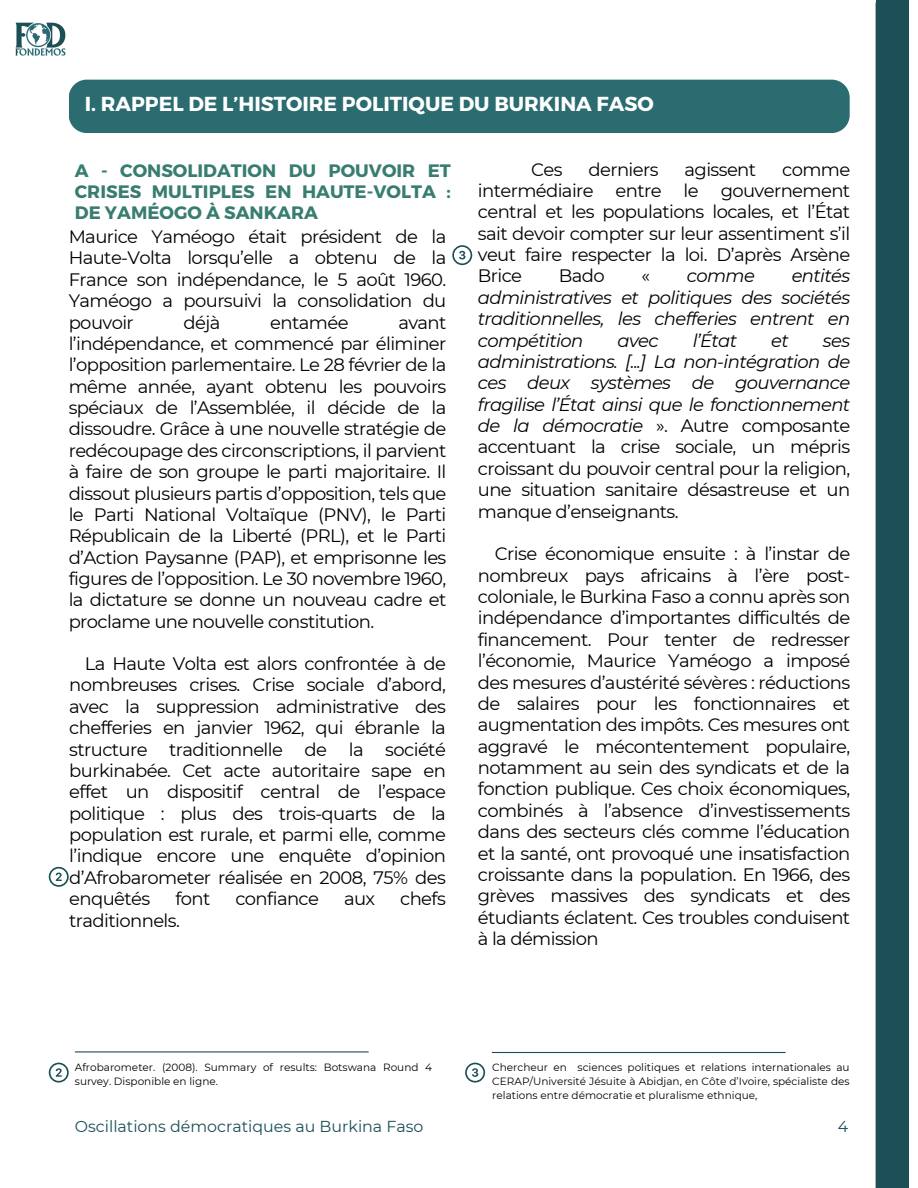
<style>
.page{position:relative;width:918px;height:1188px;background:#fff}
.page>*{position:absolute;margin:0;border:0;box-sizing:border-box;transform-origin:0 0}
.t1{font:700 20.25px "Montserrat";color:#fff}
.t2{font:18px/21.3px "Montserrat";letter-spacing:-.035em;color:#000;text-align:justify}
.t3{font:italic 18px/21.3px "Montserrat";letter-spacing:-.035em;color:#000;text-align:justify}
.t4{font:700 18px/21.3px "Montserrat";color:#397d71;text-align:justify}
.t5{font:15.9px "Montserrat";color:#1c4f56}
.t6{font:10.5px/14px "Montserrat";color:#000}
.s1{font-style:italic}
</style>
<div class="page">
<div style="left:876px;top:0;width:33px;height:1188px;background:#1c4f56"></div>
<hr style="left:492px;top:1052px;width:294px;height:1px;background:#1c4f56">
<hr style="left:75px;top:1051px;width:294px;height:2px;background:#1c4f56">
<div style="left:69px;top:80px;width:781px;height:53px;background:#2b6c70;border-radius:18px"></div>
<img style="left:15px;top:22px;width:51px;height:34px">
<svg style="left:49px;top:867px;width:20px;height:20px"></svg>
<svg style="left:49px;top:1063px;width:20px;height:20px"></svg>
<svg style="left:452px;top:245px;width:20px;height:20px"></svg>
<svg style="left:465px;top:1063px;width:20px;height:20px"></svg>
<p class="t1" style="left:85px;top:91px;width:570px">I. RAPPEL DE L’HISTOIRE POLITIQUE DU BURKINA FASO</p>
<h3 class="t4" style="left:75px;top:159px;width:378px">A - CONSOLIDATION DU POUVOIR ET CRISES MULTIPLES EN HAUTE-VOLTA :<br>DE YAMÉOGO À SANKARA</h3>
<h2 class="t2" style="left:69px;top:226px;width:379px">Maurice Yaméogo était président de la Haute-Volta lorsqu’elle a obtenu de la France son indépendance, le 5 août 1960.<br>Yaméogo a poursuivi la consolidation du pouvoir</h2>
<h2 class="t2" style="left:184px;top:311px;width:38px">déjà</h2>
<h2 class="t2" style="left:270px;top:311px;width:80px">entamée</h2>
<h2 class="t2" style="left:69px;top:311px;width:379px;text-indent:330px">avant l’indépendance, et commencé par éliminer l’opposition parlementaire. Le 28 février de la même année, ayant obtenu les pouvoirs spéciaux de l’Assemblée, il décide de la dissoudre. Grâce à une nouvelle stratégie de redécoupage des circonscriptions, il parvient à faire de son groupe le parti majoritaire. Il dissout plusieurs partis d’opposition, tels que le Parti National Voltaïque (PNV), le Parti Républicain de la Liberté (PRL), et le Parti d’Action Paysanne (PAP), et emprisonne les figures de l’opposition. Le 30 novembre 1960, la dictature se donne un nouveau cadre et proclame une nouvelle constitution.</h2>
<h3 class="t2" style="left:69px;top:653px;width:378px;text-indent:15px">La Haute Volta est alors confrontée à de nombreuses crises. Crise sociale d’abord, avec la suppression administrative des chefferies en janvier 1962, qui ébranle la structure traditionnelle de la société burkinabée. Cet acte autoritaire sape en effet un dispositif central de l’espace politique : plus des trois-quarts de la population est rurale, et parmi elle, comme l’indique encore une enquête d’opinion d’Afrobarometer réalisée en 2008, 75% des enquêtés</h3>
<h3 class="t2" style="left:175px;top:888px;width:37px">font</h3>
<h3 class="t2" style="left:235px;top:888px;width:85px">confiance</h3>
<h3 class="t2" style="left:344px;top:888px;width:33px">aux</h3>
<h3 class="t2" style="left:400px;top:888px;width:47px">chefs</h3>
<h3 class="t2" style="left:69px;top:909px;width:112px">traditionnels.</h3>
<p class="t2" style="left:531px;top:158px;width:33px">Ces</p>
<p class="t2" style="left:589px;top:158px;width:72px">derniers</p>
<p class="t2" style="left:685px;top:158px;width:73px">agissent</p>
<p class="t2" style="left:478px;top:158px;width:374px;text-indent:304px">comme intermédiaire entre le gouvernement central et les populations locales, et l’État sait devoir compter sur leur assentiment s’il veut faire respecter la loi. D’après Arsène Brice</p>
<p class="t3" style="left:478px;top:265px;width:374px;text-indent:314px">entités administratives et politiques des sociétés traditionnelles, les chefferies entrent en compétition</p>
<p class="t2" style="left:559px;top:265px;width:47px">Bado</p>
<p class="t2" style="left:642px;top:265px;width:10px">«</p>
<p class="t3" style="left:687px;top:265px;width:70px">comme</p>
<p class="t3" style="left:617px;top:329px;width:43px">avec</p>
<p class="t3" style="left:693px;top:329px;width:46px">l’État</p>
<p class="t3" style="left:771px;top:329px;width:19px">et</p>
<p class="t2" style="left:478px;top:329px;width:374px;text-indent:345px"><span class="s1">ses administrations. [...] La non-intégration de ces deux systèmes de gouvernance fragilise l’État ainsi que le fonctionnement de la démocratie</span> ». Autre composante accentuant la crise sociale, un mépris croissant du pouvoir central pour la religion, une situation sanitaire désastreuse et un manque d’enseignants.</p>
<h1 class="t2" style="left:478px;top:543px;width:374px;text-indent:17px">Crise économique ensuite : à l’instar de nombreux pays africains à l’ère post&shy;coloniale, le Burkina Faso a connu après son indépendance d’importantes difficultés de financement. Pour tenter de redresser l’économie, Maurice Yaméogo a imposé des mesures d’austérité sévères : réductions de salaires pour les fonctionnaires et augmentation des impôts. Ces mesures ont aggravé le mécontentement populaire, notamment au sein des syndicats et de la fonction publique. Ces choix économiques, combinés à l’absence d’investissements dans des secteurs clés comme l’éducation et la santé, ont provoqué une insatisfaction croissante dans la population. En 1966, des grèves massives des syndicats et des étudiants éclatent. Ces troubles conduisent à la démission</h1>
<p class="t6" style="left:75px;top:1060px;width:359px">Afrobarometer. (2008). Summary of results: Botswana Round 4 survey. Disponible en ligne.</p>
<p class="t6" style="left:492px;top:1060px;width:359px;text-align:justify">Chercheur en sciences politiques et relations internationales au CERAP/Université Jésuite à Abidjan, en Côte d’Ivoire, spécialiste des relations entre démocratie et pluralisme ethnique,</p>
<h3 class="t5" style="left:75px;top:1117px;width:350px">Oscillations démocratiques au Burkina Faso</h3>
<h3 class="t5" style="left:838px;top:1117px;width:12px">4</h3>
</div>
